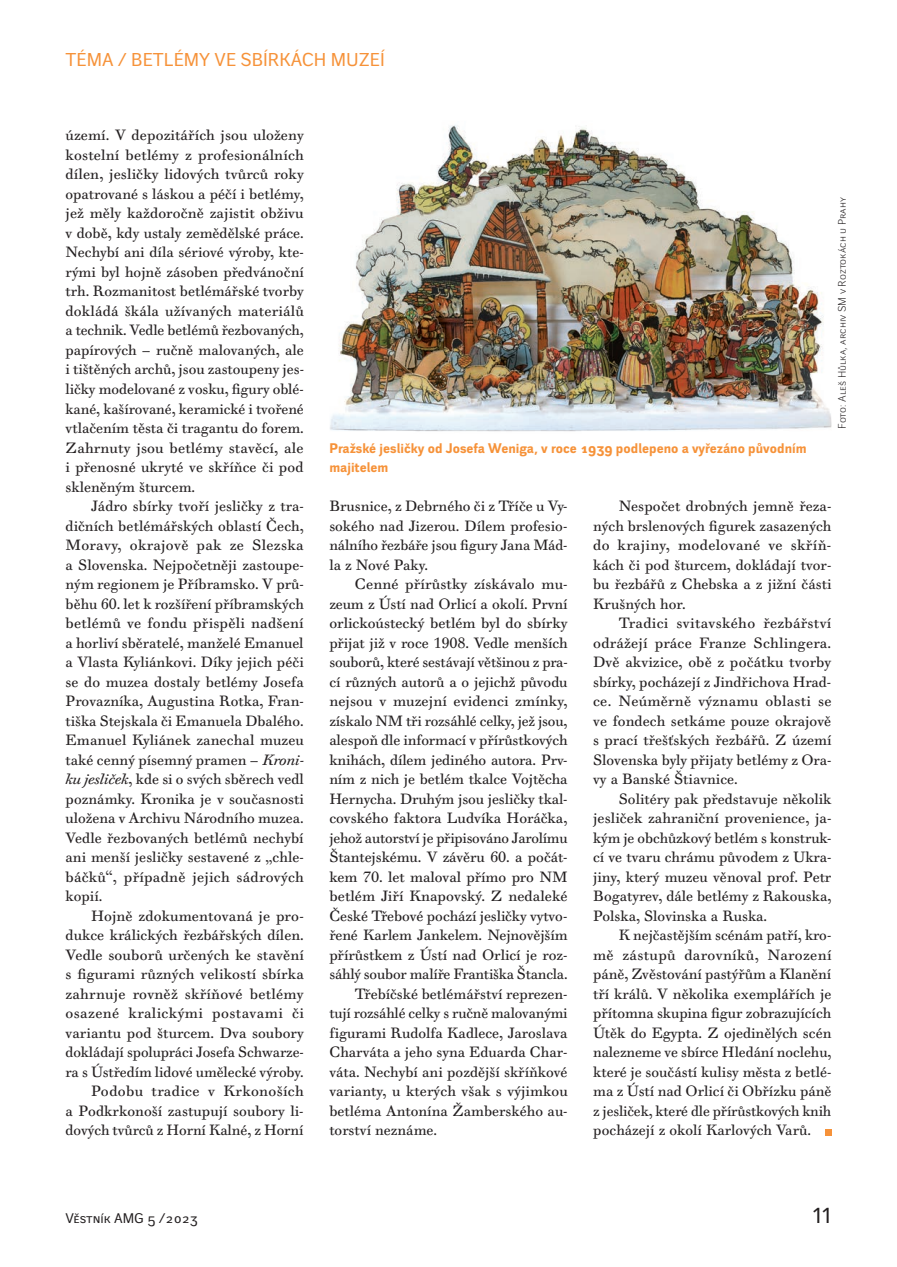
<style>
.page{position:relative;width:897px;height:1267px;background:#fff}
.page>*{position:absolute;margin:0;border:0;box-sizing:border-box;transform-origin:0 0}
.t1{font:21px "Walbaum Grotesk Text";color:#231f20}
.t2{font:18px "Walbaum Grotesk Text";color:#f69239}
.t3{font:14.25px/19.5px "Walbaum 10 Pro";color:#231f20;text-align:justify}
.t4{font:700 13.5px/19.5px "Walbaum Grotesk Text";color:#f69239}
.t5{font:13.5px "Walbaum Grotesk Text";color:#231f20}
.t6{font:10.5px "Walbaum Grotesk";color:#231f20}
.s1{font-style:italic}
</style>
<div class="page">
<img style="left:330px;top:125px;width:501px;height:307px">
<svg style="left:825px;top:1129px;width:6px;height:6px"></svg>
<p class="t2" style="left:66px;top:49px;width:320px">TÉMA / BETLÉMY VE SBÍRKÁCH M UZEÍ</p>
<p class="t3" style="left:66px;top:126px;width:240px">území. V depozitářích jsou uloženy kostelní betlémy z profesionálních dílen, jesličky lidových tvůrců roky opatrované s láskou a péčí i betlémy, jež měly každoročně zajistit obživu v době, kdy ustaly zemědělské práce.<br>Nechybí ani díla sériové výroby, kte&shy;rými byl hojně zásoben předvánoční trh. Rozmanitost betlémářské tvorby dokládá škála užívaných materiálů a technik. Vedle betlémů řezbovaných, papírových – ručně malovaných, ale i tištěných archů, jsou zastoupeny jes&shy;ličky modelované z vosku, figury oblé&shy;kané, kašírované, keramické i tvořené vtlačením těsta či tragantu do forem.<br>Zahrnuty jsou betlémy stavěcí, ale i přenosné ukryté ve skříňce či pod skleněným šturcem.</p>
<p class="t3" style="left:66px;top:496px;width:240px;text-indent:26px">Jádro sbírky tvoří jesličky z tra&shy;dičních betlémářských oblastí Čech, Moravy, okrajově pak ze Slezska a Slovenska. Nejpočetněji zastoupe&shy;ným regionem je Příbramsko. V prů&shy;běhu 60. let k rozšíření příbramských betlémů ve fondu přispěli nadšení a horliví sběratelé, manželé Emanuel a Vlasta Kyliánkovi. Díky jejich péči se do muzea dostaly betlémy Josefa Provazníka, Augustina Rotka, Fran&shy;tiška Stejskala či Emanuela Dbalého.<br>Emanuel Kyliánek zanechal muzeu také cenný písemný pramen – <span class="s1">Kroni&shy;ku jesliček</span>, kde si o svých sběrech vedl poznámky. Kronika je v současnosti uložena v Archivu Národního muzea.<br>Vedle řezbovaných betlémů nechybí ani menší jesličky sestavené z „chle&shy;báčků“, případně jejich sádrových kopií.</p>
<p class="t3" style="left:66px;top:906px;width:240px;text-align:right">Hojně zdokumentovaná je pro&shy;dukce králických řezbářských dílen.<br>Vedle souborů určených ke stavění s figurami různých velikostí sbírka zahrnuje rovněž skříňové betlémy osazené kralickými postavami či variantu pod šturcem. Dva soubory dokládají spolupráci Josefa Schwarze&shy;ra s Ústředím lidové umělecké výroby.<br>Podobu tradice v Krkonoších<br>a Podkrkonoší zastupují soubory li&shy;dových tvůrců z Horní Kalné, z Horní</p>
<p class="t4" style="left:329px;top:438px;width:479px">Pražské jesličky od Josefa Weniga, v roce 1939 podlepeno a vyřezáno původním majitelem</p>
<p class="t6" style="left:836px;top:429px;width:233px;rotate:-90deg">Foto: Aleš Hůlka, archiv SM v Roztokách u Prahy</p>
<p class="t3" style="left:329px;top:496px;width:240px">Brusnice, z Debrného či z Tříče u Vy&shy;sokého nad Jizerou. Dílem profesio&shy;nálního řezbáře jsou figury Jana Mád&shy;la z Nové Paky.</p>
<p class="t3" style="left:355px;top:574px;width:214px">Cenné přírůstky získávalo mu-</p>
<p class="t3" style="left:329px;top:594px;width:240px">zeum z Ústí nad Orlicí a okolí. První</p>
<p class="t3" style="left:329px;top:613px;width:239px">orlickoústecký betlém byl do sbírky</p>
<p class="t3" style="left:329px;top:633px;width:240px">přijat již v roce 1908. Vedle menších</p>
<p class="t3" style="left:329px;top:652px;width:240px">souborů, které sestávají většinou z pra-</p>
<p class="t3" style="left:329px;top:672px;width:240px">cí různých autorů a o jejichž původu</p>
<p class="t3" style="left:329px;top:691px;width:240px">nejsou v muzejní evidenci zmínky,</p>
<p class="t3" style="left:329px;top:711px;width:239px">získalo NM tři rozsáhlé celky, jež jsou,</p>
<p class="t3" style="left:329px;top:730px;width:240px">alespoň dle informací v přírůstkových</p>
<p class="t3" style="left:329px;top:750px;width:240px">knihách, dílem jediného autora. Prv-</p>
<p class="t3" style="left:329px;top:769px;width:240px">ním z nich je betlém tkalce Vojtěcha</p>
<p class="t3" style="left:329px;top:789px;width:240px">Hernycha. Druhým jsou jesličky tkal-</p>
<p class="t3" style="left:329px;top:808px;width:239px">covského faktora Ludvíka Horáčka,</p>
<p class="t3" style="left:329px;top:828px;width:240px">jehož autorství je připisováno Jarolímu</p>
<p class="t3" style="left:329px;top:847px;width:240px">Štantejskému. V závěru 60. a počát-</p>
<p class="t3" style="left:329px;top:867px;width:240px">kem 70. let maloval přímo pro NM</p>
<p class="t3" style="left:329px;top:886px;width:240px">betlém Jiří Knapovský. Z nedaleké</p>
<p class="t3" style="left:329px;top:906px;width:240px">České Třebové pochází jesličky vytvo-</p>
<p class="t3" style="left:329px;top:925px;width:240px">řené Karlem Jankelem. Nejnovějším</p>
<p class="t3" style="left:329px;top:945px;width:239px">přírůstkem z Ústí nad Orlicí je roz-</p>
<p class="t3" style="left:329px;top:964px;width:240px">sáhlý soubor malíře Františka Štancla.</p>
<p class="t3" style="left:355px;top:984px;width:214px">Třebíčské betlémářství reprezen-</p>
<p class="t3" style="left:329px;top:1003px;width:240px">tují rozsáhlé celky s ručně malovanými</p>
<p class="t3" style="left:329px;top:1023px;width:240px">figurami Rudolfa Kadlece, Jaroslava</p>
<p class="t3" style="left:329px;top:1042px;width:240px">Charváta a jeho syna Eduarda Char-</p>
<p class="t3" style="left:329px;top:1062px;width:240px">váta. Nechybí ani pozdější skříňkové</p>
<p class="t3" style="left:329px;top:1081px;width:240px">varianty, u kterých však s výjimkou</p>
<p class="t3" style="left:329px;top:1101px;width:240px">betléma Antonína Žamberského au-</p>
<p class="t3" style="left:329px;top:1120px;width:109px">torství neznáme.</p>
<p class="t3" style="left:593px;top:496px;width:240px;text-indent:26px">Nespočet drobných jemně řeza&shy;ných brslenových figurek zasazených do krajiny, modelované ve skříň&shy;kách či pod šturcem, dokládají tvor&shy;bu řezbářů z Chebska a z jižní části Krušných hor.</p>
<p class="t3" style="left:593px;top:613px;width:240px;text-indent:26px">Tradici svitavského řezbářství odrážejí práce Franze Schlingera.<br>Dvě akvizice, obě z počátku tvorby sbírky, pocházejí z Jindřichova Hrad&shy;ce. Neúměrně významu oblasti se ve fondech setkáme pouze okrajově s prací třešťských řezbářů. Z území Slovenska byly přijaty betlémy z Ora&shy;vy a Banské Štiavnice.</p>
<p class="t3" style="left:593px;top:789px;width:240px;text-indent:26px">Solitéry pak představuje několik jesliček zahraniční provenience, ja&shy;kým je obchůzkový betlém s konstruk&shy;cí ve tvaru chrámu původem z Ukra&shy;jiny, který muzeu věnoval prof. Petr Bogatyrev, dále betlémy z Rakouska, Polska, Slovinska a Ruska.</p>
<p class="t3" style="left:593px;top:925px;width:240px;text-indent:26px">K nejčastějším scénám patří, kro&shy;mě zástupů darovníků, Narození páně, Zvěstování pastýřům a Klanění tří králů. V několika exemplářích je přítomna skupina figur zobrazujících Útěk do Egypta. Z ojedinělých scén nalezneme ve sbírce Hledání noclehu, které je součástí kulisy města z betlé&shy;ma z Ústí nad Orlicí či Obřízku páně z jesliček, které dle přírůstkových knih pocházejí z okolí Karlových Varů.</p>
<p class="t5" style="left:66px;top:1210px;width:134px">VĚSTNÍK AMG 5 /2023</p>
<h1 class="t1" style="left:812px;top:1203px;width:20px">11</h1>
</div>
